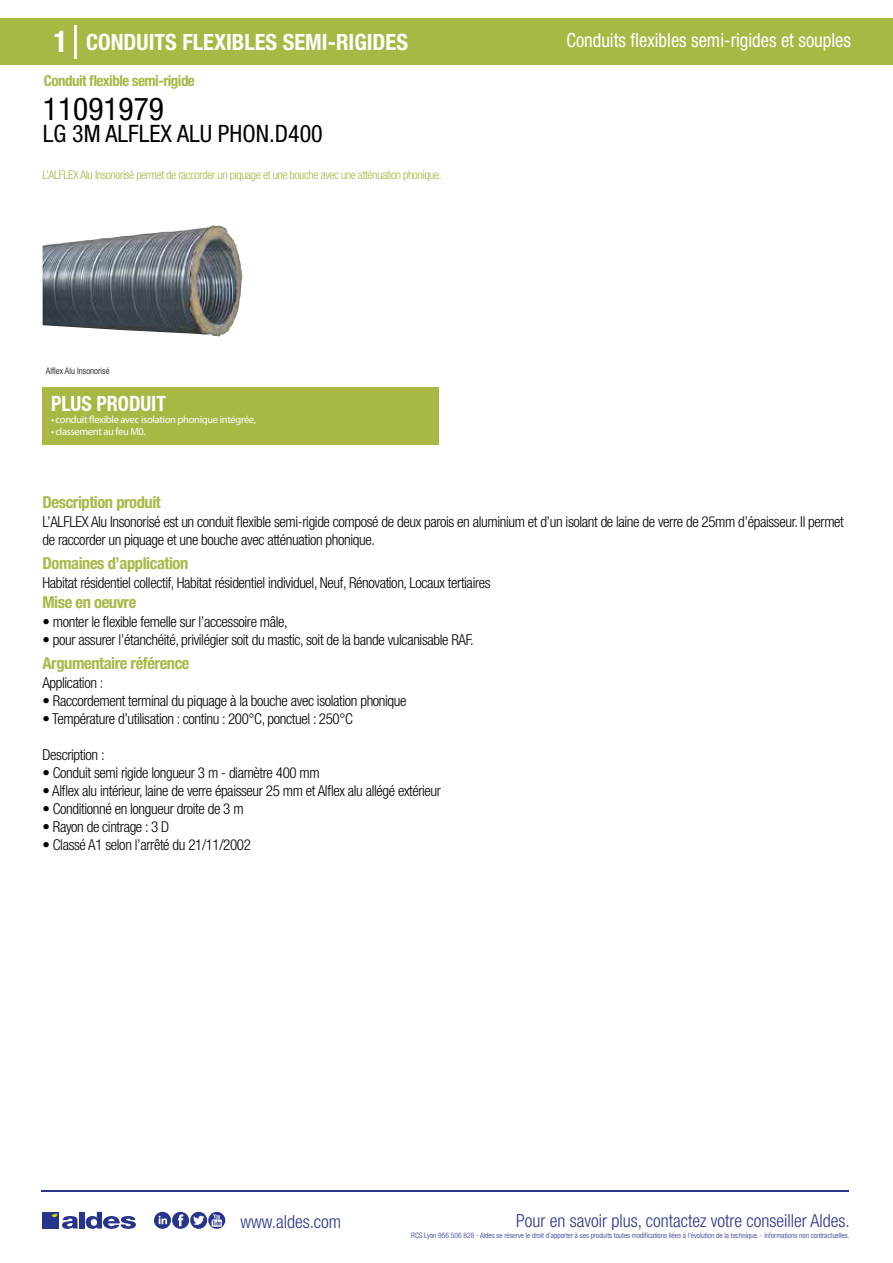
<style>
.page{position:relative;width:893px;height:1263px;background:#fff}
.page>*{position:absolute;margin:0;border:0;box-sizing:border-box;transform-origin:0 0}
.t1{font:condensed 31.5px "Helvetica Neue LT Std";color:#000}
.t2{font:condensed 24px "Helvetica Neue LT Std";color:#000}
.t3{font:700 condensed 22.5px "Helvetica Neue LT Std";color:#fff}
.t4{font:700 condensed 21px "Helvetica Neue";color:#fff;scale:.95 1}
.t5{font:condensed 19.5px "Helvetica Neue LT Std";color:#fff;scale:.95 1}
.t6{font:300 condensed 18px "Helvetica Neue";color:#28348b}
.t7{font:700 condensed 16.5px "Helvetica Neue LT Std";letter-spacing:-.025em;color:#a9b745}
.t8{font:300 condensed 15px/18px "Helvetica Neue LT Std";letter-spacing:-.025em;color:#000}
.t9{font:700 condensed 15px "Helvetica Neue LT Std";letter-spacing:-.035em;color:#a9b745}
.t10{font:300 condensed 12px "Helvetica Neue LT Std";letter-spacing:-.035em;color:#a9b745}
.t11{font:10.5px "Myriad Pro";letter-spacing:-.03em;color:#fff}
.t12{font:300 condensed 9px "Helvetica Neue";color:#000}
.t13{font:300 condensed 7.5px "Helvetica Neue";color:#28348b}
.s1{font-size:30px}
</style>
<div class="page">
<div style="left:0;top:18px;width:893px;height:46px;background:#a9b745"></div>
<div style="left:43px;top:387px;width:396px;height:57px;background:#a9b745"></div>
<hr style="left:74px;top:25px;width:2px;height:33px;background:#fff">
<svg style="left:43px;top:225px;width:200px;height:112px"></svg>
<hr style="left:41px;top:1190px;width:808px;height:1px;background:#28348b">
<svg style="left:154px;top:1212px;width:71px;height:17px"></svg>
<div style="left:42px;top:1212px;width:17px;height:16px;background:#28348b"></div>
<div style="left:79px;top:1212px;width:5px;height:16px;background:#28348b"></div>
<svg style="left:86px;top:1212px;width:50px;height:17px"></svg>
<svg style="left:52px;top:1213px;width:26px;height:16px"></svg>
<h3 class="t3" style="left:54px;top:28px;width:356px"><span class="s1">1</span> CONDUITS FLEXIBLES SEMI-RIGIDES</h3>
<h3 class="t5" style="left:566px;top:29px;width:301px">Conduits flexibles semi-rigides et souples</h3>
<p class="t9" style="left:44px;top:71px;width:153px">Conduit flexible semi-rigide</p>
<h1 class="t1" style="left:43px;top:91px;width:122px">11091979</h1>
<h2 class="t2" style="left:43px;top:120px;width:281px">LG 3M ALFLEX ALU PHON.D400</h2>
<p class="t10" style="left:43px;top:167px;width:401px">L’ALFLEX Alu Insonorisé permet de raccorder un piquage et une bouche avec une atténuation phonique.</p>
<p class="t12" style="left:46px;top:365px;width:65px">Alflex Alu Insonorisé</p>
<h3 class="t4" style="left:51px;top:391px;width:122px">PLUS PRODUIT</h3>
<p class="t11" style="left:51px;top:413px;width:206px">• conduit flexible avec isolation phonique intégrée,</p>
<p class="t11" style="left:51px;top:425px;width:96px">• classement au feu M0.</p>
<p class="t7" style="left:43px;top:492px;width:120px">Description produit</p>
<p class="t8" style="left:43px;top:513px;width:803px">L’ALFLEX Alu Insonorisé est un conduit flexible semi-rigide composé de deux parois en aluminium et d’un isolant de laine de verre de 25mm d’épaisseur. Il permet de raccorder un piquage et une bouche avec atténuation phonique.</p>
<p class="t8" style="left:43px;top:573px;width:450px">Habitat résidentiel collectif, Habitat résidentiel individuel, Neuf, Rénovation, Locaux tertiaires</p>
<p class="t8" style="left:43px;top:613px;width:247px">• monter le flexible femelle sur l’accessoire mâle,</p>
<p class="t8" style="left:43px;top:631px;width:433px">• pour assurer l’étanchéité, privilégier soit du mastic, soit de la bande vulcanisable RAF.</p>
<p class="t7" style="left:43px;top:553px;width:147px">Domaines d’application</p>
<p class="t7" style="left:43px;top:592px;width:95px">Mise en oeuvre</p>
<p class="t7" style="left:43px;top:653px;width:149px">Argumentaire référence</p>
<p class="t8" style="left:43px;top:674px;width:62px">Application :</p>
<p class="t8" style="left:43px;top:692px;width:366px">• Raccordement terminal du piquage à la bouche avec isolation phonique</p>
<p class="t8" style="left:43px;top:710px;width:312px">• Température d’utilisation : continu : 200°C, ponctuel : 250°C</p>
<p class="t8" style="left:43px;top:746px;width:64px">Description :</p>
<p class="t8" style="left:43px;top:764px;width:279px">• Conduit semi rigide longueur 3 m - diamètre 400 mm</p>
<p class="t8" style="left:43px;top:782px;width:400px">• Alflex alu intérieur, laine de verre épaisseur 25 mm et Alflex alu allégé extérieur</p>
<p class="t8" style="left:43px;top:800px;width:203px">• Conditionné en longueur droite de 3 m</p>
<p class="t8" style="left:43px;top:818px;width:128px">• Rayon de cintrage : 3 D</p>
<p class="t8" style="left:43px;top:836px;width:210px">• Classé A1 selon l’arrêté du 21/11/2002</p>
<p class="t6" style="left:240px;top:1211px;width:102px">www.aldes.com</p>
<p class="t6" style="left:516px;top:1211px;width:335px">Pour en savoir plus, contactez votre conseiller Aldes.</p>
<p class="t13" style="left:411px;top:1230px;width:440px">RCS Lyon 956 506 828 - Aldes se réserve le droit d’apporter à ses produits toutes modifications liées à l’évolution de la technique. - Informations non contractuelles.</p>
</div>
